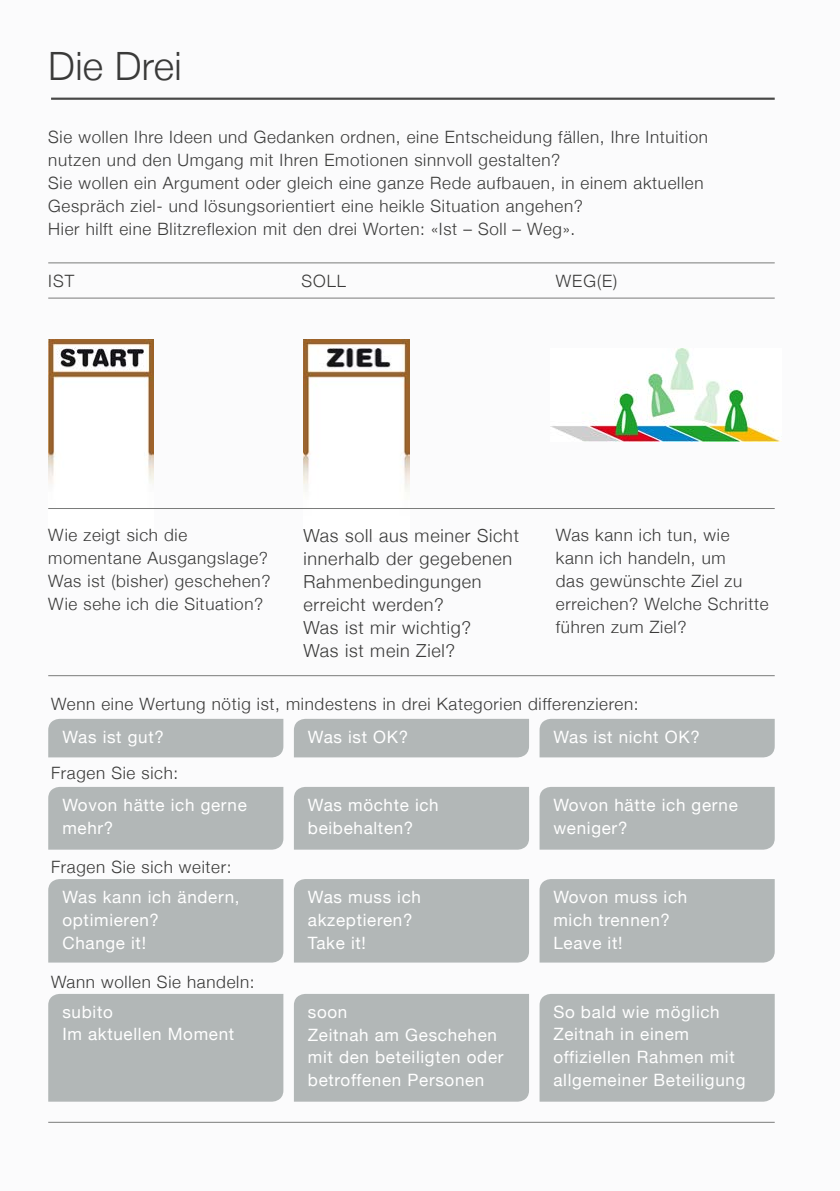
<style>
.page{position:relative;width:840px;height:1191px;background:#fff}
.page>*{position:absolute;margin:0;border:0;box-sizing:border-box;transform-origin:0 0}
.t1{font:300 39px "Helvetica Neue";letter-spacing:.01em;color:#3a3a39}
.t2{font:300 18px/22.8px "Helvetica Neue";letter-spacing:.04em;color:#3a3a39}
.t3{font:300 17px/22.8px "Helvetica Neue";letter-spacing:.04em;color:#3a3a39}
.t4{font:17px/22.8px "Helvetica Neue";letter-spacing:.04em;color:#fff}
</style>
<div class="page">
<div style="left:0;top:0;width:839px;height:1191px;background:#fbfbfc"></div>
<img style="left:550px;top:348px;width:231px;height:93px">
<img style="left:48px;top:340px;width:106px;height:143px">
<img style="left:303px;top:340px;width:106px;height:148px">
<hr style="left:51px;top:98px;width:723px;height:2px;background:#484847">
<hr style="left:48px;top:262px;width:726px;height:1px;background:#7a7b7a">
<hr style="left:48px;top:297px;width:726px;height:1px;background:#7a7b7a">
<hr style="left:48px;top:675px;width:726px;height:1px;background:#7a7b7a">
<hr style="left:48px;top:1121px;width:726px;height:1px;background:#7a7b7a">
<hr style="left:48px;top:508px;width:726px;height:1px;background:#7a7b7a">
<div style="left:48px;top:719px;width:235px;height:38px;background:#b2b7b7"></div>
<div style="left:48px;top:787px;width:235px;height:62px;background:#b2b7b7"></div>
<div style="left:48px;top:879px;width:235px;height:83px;background:#b2b7b7"></div>
<div style="left:48px;top:994px;width:235px;height:107px;background:#b2b7b7"></div>
<div style="left:294px;top:719px;width:234px;height:38px;background:#b2b7b7"></div>
<div style="left:294px;top:787px;width:234px;height:62px;background:#b2b7b7"></div>
<div style="left:294px;top:879px;width:234px;height:83px;background:#b2b7b7"></div>
<div style="left:294px;top:994px;width:234px;height:107px;background:#b2b7b7"></div>
<div style="left:539px;top:719px;width:235px;height:38px;background:#b2b7b7"></div>
<div style="left:539px;top:787px;width:235px;height:62px;background:#b2b7b7"></div>
<div style="left:539px;top:879px;width:235px;height:83px;background:#b2b7b7"></div>
<div style="left:539px;top:994px;width:235px;height:107px;background:#b2b7b7"></div>
<h1 class="t1" style="left:48px;top:35px;width:135px">Die Drei</h1>
<p class="t3" style="left:48px;top:124px;width:661px">Sie wollen Ihre Ideen und Gedanken ordnen, eine Entscheidung fällen, Ihre Intuition nutzen und den Umgang mit Ihren Emotionen sinnvoll gestalten?<br>Sie wollen ein Argument oder gleich eine ganze Rede aufbauen, in einem aktuellen Gespräch ziel- und lösungsorientiert eine heikle Situation angehen?<br>Hier hilft eine Blitzreflexion mit den drei Worten: «Ist – Soll – Weg».</p>
<p class="t3" style="left:48px;top:268px;width:27px">IST</p>
<p class="t3" style="left:301px;top:268px;width:46px">SOLL</p>
<p class="t3" style="left:555px;top:268px;width:63px">WEG(E)</p>
<p class="t2" style="left:303px;top:523px;width:217px">Was soll aus meiner Sicht innerhalb der gegebenen<br>Rahmenbedingungen erreicht werden?<br>Was ist mir wichtig?<br>Was ist mein Ziel?</p>
<p class="t3" style="left:48px;top:522px;width:224px">Wie zeigt sich die momentane Ausgangslage?<br>Was ist (bisher) geschehen?<br>Wie sehe ich die Situation?</p>
<p class="t3" style="left:555px;top:522px;width:214px">Was kann ich tun, wie kann ich handeln, um<br>das gewünschte Ziel zu erreichen? Welche Schritte führen zum Ziel?</p>
<p class="t3" style="left:51px;top:691px;width:588px">Wenn eine Wertung nötig ist, mindestens in drei Kategorien differenzieren:</p>
<p class="t4" style="left:62px;top:726px;width:103px">Was ist gut?</p>
<p class="t3" style="left:51px;top:760px;width:129px">Fragen Sie sich:</p>
<p class="t4" style="left:62px;top:795px;width:186px">Wovon hätte ich gerne mehr?</p>
<p class="t3" style="left:51px;top:854px;width:182px">Fragen Sie sich weiter:</p>
<p class="t4" style="left:62px;top:886px;width:178px">Was kann ich ändern, optimieren?<br>Change it!</p>
<p class="t3" style="left:51px;top:969px;width:205px">Wann wollen Sie handeln:</p>
<p class="t4" style="left:62px;top:1001px;width:173px">subito<br>Im aktuellen Moment</p>
<p class="t4" style="left:308px;top:726px;width:102px">Was ist OK?</p>
<p class="t4" style="left:308px;top:795px;width:132px">Was möchte ich beibehalten?</p>
<p class="t4" style="left:308px;top:886px;width:114px">Was muss ich akzeptieren?<br>Take it!</p>
<p class="t4" style="left:308px;top:1001px;width:197px">soon<br>Zeitnah am Geschehen mit den beteiligten oder betroffenen Personen</p>
<p class="t4" style="left:553px;top:726px;width:148px">Was ist nicht OK?</p>
<p class="t4" style="left:553px;top:795px;width:186px">Wovon hätte ich gerne weniger?</p>
<p class="t4" style="left:553px;top:886px;width:135px">Wovon muss ich mich trennen?<br>Leave it!</p>
<p class="t4" style="left:553px;top:1001px;width:193px">So bald wie möglich<br>Zeitnah in einem offiziellen Rahmen mit allgemeiner Beteiligung</p>
</div>
